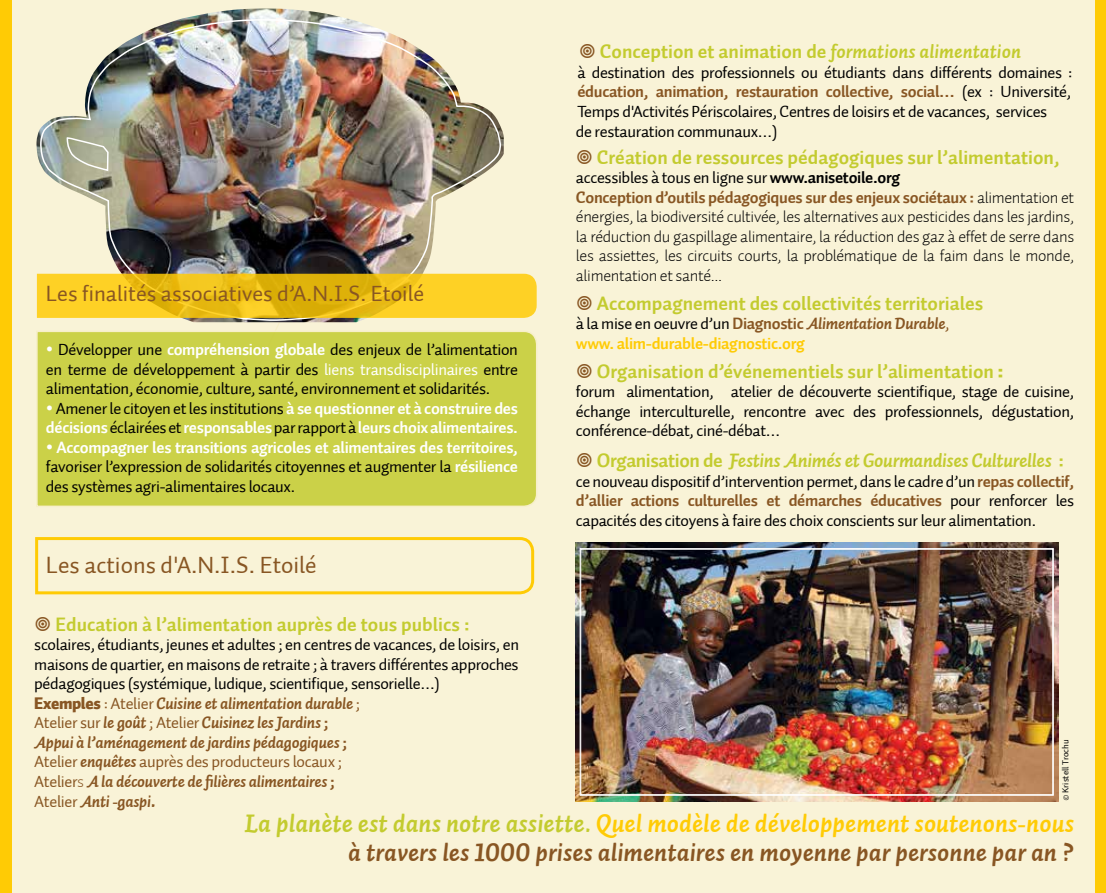
<style>
.page{position:relative;width:1106px;height:893px;background:#f9f3d7}
.page>*{position:absolute;margin:0;border:0;box-sizing:border-box;transform-origin:0 0}
.t1{font:25.5px/29.2px "Auto 2 Bold Italic LF";color:#885623;text-align:right}
.t2{font:24px "Auto 2";color:#885623}
.t3{font:22.5px "Auto 2";color:#885623}
.t4{font:19.5px "Auto 2 Bold LF";color:#c3cb2f}
.t5{font:19.5px "Auto 2 Bold Italic LF";letter-spacing:-.02em;color:#c3cb2f}
.t6{font:16.5px/19.5px "Auto 2";letter-spacing:-.02em;color:#000;text-align:justify}
.t7{font:16.5px/19.6px "Auto 2 Light LF";letter-spacing:-.02em;color:#000;text-align:justify}
.t8{font:16.5px "Auto 2 Bold LF";letter-spacing:-.02em;color:#885623}
.t9{font:16.5px/19.5px "Auto 2 Bold Italic LF";letter-spacing:-.02em;color:#885623}
.t10{font:16.5px "Auto 2 Bold LF";letter-spacing:-.02em;color:#fff}
.t11{font:16.5px "Auto 2";letter-spacing:-.02em;color:#885623}
.t12{font:16.5px "Auto 2 Bold LF";letter-spacing:-.02em;color:#ffcb05}
.t13{font:9px "Auto 1";color:#000}
.s1{color:#fff}
.s2{font-family:"Auto 2 Bold LF";color:#fff}
.s3{font-family:"Auto 2";color:#000}
.s4{font-family:"Auto 2 Bold Italic LF"}
.s5{font-family:"Auto 2 Bold LF"}
.s6{font-family:"Auto 2 Light LF";color:#000}
.s7{font-family:"Auto 2 Bold LF";color:#885623}
.s8{font-family:"Auto 2 Bold Italic LF";color:#885623}
.s9{color:#885623}
.s10{font-family:"Auto 2";font-weight:900}
.s11{font-family:"Auto 2"}
.s12{font-family:"Auto 2 Light LF"}
.s13{font-family:"Auto 2";font-weight:900;font-style:italic}
.s14{color:#c3cb2f}
.s15{color:#ffcb05}
.s16{font-family:"Auto 1 Light Sm Cp"}
</style>
<div class="page">
<div style="left:1095px;top:0;width:11px;height:893px;background:#ffcb05"></div>
<div style="left:0;top:0;width:12px;height:893px;background:#ffcb05"></div>
<img style="left:36px;top:9px;width:468px;height:309px">
<img style="left:39px;top:18px;width:462px;height:311px">
<svg style="left:37px;top:274px;width:499px;height:44px"></svg>
<svg style="left:35px;top:537px;width:500px;height:58px"></svg>
<div style="left:36px;top:330px;width:501px;height:177px;background:#cbd148"></div>
<img style="left:576px;top:542px;width:482px;height:259px">
<img style="left:580px;top:548px;width:473px;height:247px">
<div style="left:580px;top:549px;width:472px;height:246px;border:1px solid #fff"></div>
<h3 class="t3" style="left:46px;top:279px;width:380px">Les finalités associatives d’A.N.I.S. Etoilé</h3>
<p class="t6" style="left:46px;top:340px;width:473px"><span class="s1">•</span> Développer une <span class="s2">compréhension globale</span> des enjeux de l’alimentation en terme de développement à partir des <span class="s1">liens transdisciplinaires</span> entre alimentation, économie, culture, santé, environnement et solidarités.</p>
<p class="t6" style="left:46px;top:398px;width:473px"><span class="s1">•</span> Amener le citoyen et les institutions <span class="s2">à se questionner et à construire des</span></p>
<p class="t10" style="left:46px;top:417px;width:473px">décisions <span class="s3">éclairées et</span> responsables <span class="s3">par rapport à</span> leurs choix alimentaires.</p>
<p class="t10" style="left:46px;top:436px;width:473px">• Accompagner les transitions agricoles et alimentaires des territoires,</p>
<p class="t6" style="left:46px;top:457px;width:473px">favoriser l’expression de solidarités citoyennes et augmenter la <span class="s2">résilience </span>des systèmes agri-alimentaires locaux.</p>
<h2 class="t2" style="left:46px;top:550px;width:272px">Les actions d'A.N.I.S. Etoilé</h2>
<p class="t4" style="left:600px;top:39px;width:423px">Conception et animation de <span class="s4">formations alimentation</span></p>
<p class="t6" style="left:577px;top:63px;width:497px">à destination des professionnels ou étudiants dans différents domaines :</p>
<p class="t8" style="left:577px;top:81px;width:495px">éducation, animation, restauration collective, social… <span class="s3">(ex : Université,</span></p>
<p class="t6" style="left:576px;top:102px;width:473px">Temps d'Activités Périscolaires, Centres de loisirs et de vacances, services de restauration communaux…)</p>
<p class="t4" style="left:597px;top:145px;width:464px">Création de ressources pédagogiques sur l’alimentation,</p>
<p class="t6" style="left:576px;top:168px;width:326px">accessibles à tous en ligne sur <span class="s5">www.anisetoile.org</span></p>
<p class="t8" style="left:576px;top:187px;width:500px">Conception d’outils pédagogiques sur des enjeux sociétaux : <span class="s6">alimentation et</span></p>
<p class="t7" style="left:576px;top:207px;width:500px">énergies, la biodiversité cultivée, les alternatives aux pesticides dans les jardins, la réduction du gaspillage alimentaire, la réduction des gaz à effet de serre dans les assiettes, les circuits courts, la problématique de la faim dans le monde, alimentation et santé...</p>
<p class="t4" style="left:597px;top:291px;width:388px">Accompagnement des collectivités territoriales</p>
<p class="t6" style="left:576px;top:314px;width:375px">à la mise en oeuvre d’un <span class="s7">Diagnostic</span> <span class="s8">Alimentation Durable</span><span class="s9">,</span></p>
<p class="t12" style="left:576px;top:333px;width:230px">www. alim-durable-diagnostic.org</p>
<p class="t4" style="left:597px;top:358px;width:408px">Organisation d’événementiels sur l’alimentation <span class="s10">:</span></p>
<p class="t6" style="left:576px;top:382px;width:500px">forum alimentation, atelier de découverte scientifique, stage de cuisine, échange interculturelle, rencontre avec des professionnels, dégustation, conférence-débat, ciné-débat…</p>
<p class="t5" style="left:597px;top:448px;width:468px"><span class="s5">Organisation de</span> Festins Animés et Gourmandises Culturelles <span class="s5">:</span></p>
<p class="t6" style="left:576px;top:472px;width:500px">ce nouveau dispositif d’intervention permet, dans le cadre d’un <span class="s7">repas collectif,</span></p>
<p class="t8" style="left:576px;top:490px;width:500px">d’allier actions culturelles et démarches éducatives <span class="s3">pour renforcer les</span></p>
<p class="t6" style="left:576px;top:511px;width:461px">capacités des citoyens à faire des choix conscients sur leur alimentation.</p>
<p class="t4" style="left:56px;top:612px;width:415px">Education à l’alimentation auprès de tous publics :</p>
<p class="t6" style="left:34px;top:635px;width:486px">scolaires, étudiants, jeunes et adultes ; en centres de vacances, de loisirs, en maisons de quartier, en maisons de retraite ; à travers différentes approches pédagogiques (systémique, ludique, scientifique, sensorielle…)</p>
<p class="t9" style="left:34px;top:694px;width:327px"><span class="s10">Exemples</span> <span class="s11">: Atelier</span> Cuisine et alimentation durable <span class="s11">;<br>Atelier sur</span> le goût <span class="s11">; Atelier</span> Cuisinez les Jardins <span class="s5">;<br></span>Appui à l’aménagement de jardins pédagogiques <span class="s5">;</span></p>
<p class="t11" style="left:34px;top:752px;width:309px">Atelier <span class="s4">enquêtes</span> auprès des producteurs locaux ;</p>
<p class="t9" style="left:34px;top:772px;width:302px"><span class="s11">Atelier</span><span class="s12">s</span> A la découverte de filières alimentaires <span class="s5">;<br></span><span class="s11">Atelier</span> Anti -gaspi<span class="s13">.</span></p>
<h1 class="t1" style="left:244px;top:809px;width:831px"><span class="s14">La planète est dans notre assiette.</span> <span class="s15">Quel modèle de développement soutenons-nous </span>à travers les 1000 prises alimentaires en moyenne par personne par an ?</h1>
<p class="t13" style="left:1060px;top:801px;width:64px;rotate:-90deg"><span class="s16">©</span> Kristell Trochu</p>
</div>
